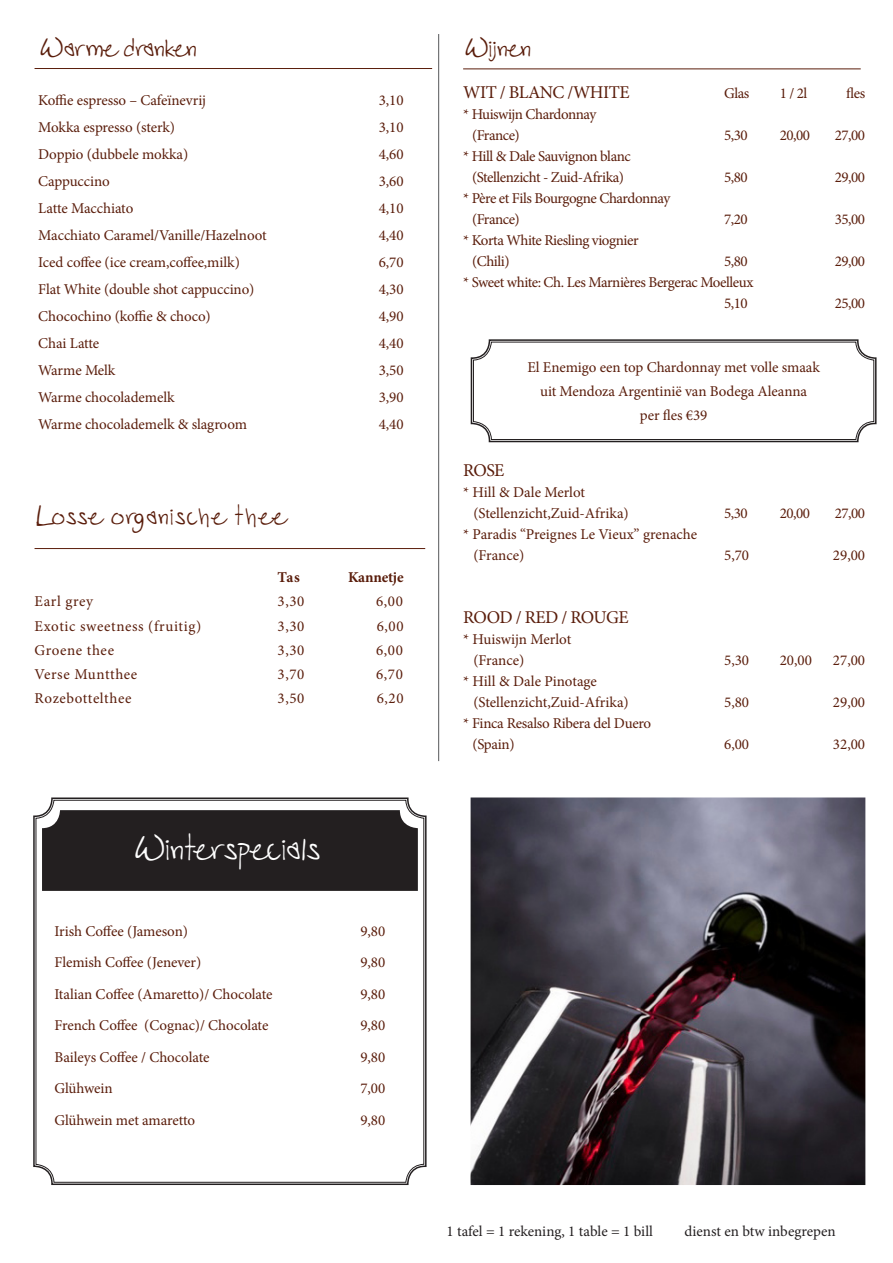
<style>
.page{position:relative;width:893px;height:1263px;background:#fff}
.page>*{position:absolute;margin:0;border:0;box-sizing:border-box;transform-origin:0 0}
.t1{font:39px "Pop Star Autograph";letter-spacing:-.005em;color:#fff}
.t2{font:30px "Pop Star Autograph";letter-spacing:.04em;color:#5a1d0b}
.t3{font:30px "Pop Star Autograph";letter-spacing:-.005em;color:#5a1d0b}
.t4{font:18px "Minion Pro";letter-spacing:-.03em;color:#5a1d0b}
.t5{font:15px "Minion Pro";letter-spacing:-.01em;color:#5a1d0b}
.t6{font:15px "Minion Pro";letter-spacing:-.03em;color:#5a1d0b}
.t7{font:15px "Minion Pro";color:#231f20}
.t8{font:15px "Minion Pro";letter-spacing:-.035em;color:#5a1d0b}
.t9{font:15px "Minion Pro";letter-spacing:.04em;color:#5a1d0b}
.t10{font:15px "Minion Pro";letter-spacing:.035em;color:#5a1d0b}
.t11{font:700 15px "Minion Pro";letter-spacing:-.01em;color:#5a1d0b}
</style>
<div class="page">
<hr style="left:438px;top:34px;width:1px;height:727px;background:#57585a">
<img style="left:470px;top:797px;width:395px;height:388px">
<hr style="left:463px;top:69px;width:398px;height:1px;background:#5a1d0b">
<hr style="left:35px;top:68px;width:397px;height:1px;background:#5a1d0b">
<hr style="left:35px;top:548px;width:390px;height:1px;background:#5a1d0b">
<svg style="left:470px;top:339px;width:407px;height:104px"></svg>
<div style="left:473px;top:342px;width:401px;height:98px;border:1px solid #231f20;border-radius:18px"></div>
<svg style="left:33px;top:797px;width:394px;height:388px"></svg>
<p class="t3" style="left:38px;top:28px;width:160px">Warme dranken</p>
<p class="t5" style="left:38px;top:91px;width:169px">Koffie espresso – Cafeïnevrij</p>
<p class="t5" style="left:379px;top:91px;width:26px">3,10</p>
<p class="t5" style="left:38px;top:118px;width:138px">Mokka espresso (sterk)</p>
<p class="t5" style="left:379px;top:118px;width:26px">3,10</p>
<p class="t5" style="left:38px;top:145px;width:152px">Doppio (dubbele mokka)</p>
<p class="t5" style="left:379px;top:145px;width:26px">4,60</p>
<p class="t5" style="left:38px;top:172px;width:73px">Cappuccino</p>
<p class="t5" style="left:379px;top:172px;width:26px">3,60</p>
<p class="t5" style="left:38px;top:199px;width:97px">Latte Macchiato</p>
<p class="t5" style="left:379px;top:199px;width:26px">4,10</p>
<p class="t5" style="left:38px;top:226px;width:230px">Macchiato Caramel/Vanille/Hazelnoot</p>
<p class="t5" style="left:379px;top:226px;width:26px">4,40</p>
<p class="t5" style="left:38px;top:253px;width:203px">Iced coffee (ice cream,coffee,milk)</p>
<p class="t5" style="left:379px;top:253px;width:26px">6,70</p>
<p class="t5" style="left:38px;top:280px;width:218px">Flat White (double shot cappuccino)</p>
<p class="t5" style="left:379px;top:280px;width:26px">4,30</p>
<p class="t5" style="left:38px;top:307px;width:174px">Chocochino (koffie &amp; choco)</p>
<p class="t5" style="left:379px;top:307px;width:26px">4,90</p>
<p class="t5" style="left:38px;top:334px;width:63px">Chai Latte</p>
<p class="t5" style="left:379px;top:334px;width:26px">4,40</p>
<p class="t5" style="left:38px;top:361px;width:79px">Warme Melk</p>
<p class="t5" style="left:379px;top:361px;width:26px">3,50</p>
<p class="t5" style="left:38px;top:388px;width:138px">Warme chocolademelk</p>
<p class="t5" style="left:379px;top:388px;width:26px">3,90</p>
<p class="t5" style="left:38px;top:415px;width:210px">Warme chocolademelk &amp; slagroom</p>
<p class="t5" style="left:379px;top:415px;width:26px">4,40</p>
<p class="t2" style="left:35px;top:496px;width:252px">Losse organische thee</p>
<p class="t11" style="left:278px;top:567px;width:24px">Tas</p>
<p class="t11" style="left:348px;top:567px;width:57px">Kannetje</p>
<p class="t9" style="left:35px;top:592px;width:60px">Earl grey</p>
<p class="t5" style="left:278px;top:592px;width:28px">3,30</p>
<p class="t5" style="left:376px;top:592px;width:28px">6,00</p>
<p class="t9" style="left:35px;top:616px;width:168px">Exotic sweetness (fruitig)</p>
<p class="t5" style="left:278px;top:616px;width:28px">3,30</p>
<p class="t5" style="left:377px;top:616px;width:28px">6,00</p>
<p class="t9" style="left:35px;top:640px;width:81px">Groene thee</p>
<p class="t5" style="left:278px;top:640px;width:28px">3,30</p>
<p class="t5" style="left:376px;top:640px;width:28px">6,00</p>
<p class="t10" style="left:35px;top:664px;width:104px">Verse Muntthee</p>
<p class="t5" style="left:278px;top:664px;width:28px">3,70</p>
<p class="t5" style="left:376px;top:664px;width:28px">6,70</p>
<p class="t10" style="left:35px;top:688px;width:98px">Rozebottelthee</p>
<p class="t5" style="left:278px;top:688px;width:28px">3,50</p>
<p class="t5" style="left:377px;top:688px;width:28px">6,20</p>
<p class="t1" style="left:132px;top:822px;width:189px">Winterspecials</p>
<p class="t5" style="left:54px;top:921px;width:135px">Irish Coffee (Jameson)</p>
<p class="t5" style="left:360px;top:921px;width:26px">9,80</p>
<p class="t5" style="left:54px;top:952px;width:148px">Flemish Coffee (Jenever)</p>
<p class="t5" style="left:360px;top:952px;width:26px">9,80</p>
<p class="t5" style="left:54px;top:984px;width:220px">Italian Coffee (Amaretto)/ Chocolate</p>
<p class="t5" style="left:360px;top:984px;width:26px">9,80</p>
<p class="t5" style="left:54px;top:1015px;width:215px">French Coffee (Cognac)/ Chocolate</p>
<p class="t5" style="left:360px;top:1015px;width:26px">9,80</p>
<p class="t5" style="left:54px;top:1047px;width:157px">Baileys Coffee / Chocolate</p>
<p class="t5" style="left:360px;top:1047px;width:26px">9,80</p>
<p class="t5" style="left:54px;top:1078px;width:60px">Glühwein</p>
<p class="t5" style="left:360px;top:1078px;width:26px">7,00</p>
<p class="t5" style="left:54px;top:1110px;width:142px">Glühwein met amaretto</p>
<p class="t5" style="left:360px;top:1110px;width:26px">9,80</p>
<p class="t3" style="left:463px;top:28px;width:69px">Wijnen</p>
<p class="t4" style="left:463px;top:80px;width:168px">WIT / BLANC /WHITE</p>
<p class="t5" style="left:724px;top:83px;width:27px">Glas</p>
<p class="t5" style="left:780px;top:83px;width:29px">1 / 2l</p>
<p class="t5" style="left:846px;top:83px;width:20px">fles</p>
<p class="t8" style="left:463px;top:104px;width:135px">* Huiswijn Chardonnay</p>
<p class="t5" style="left:472px;top:125px;width:49px">(France)</p>
<p class="t5" style="left:724px;top:125px;width:25px">5,30</p>
<p class="t5" style="left:780px;top:125px;width:32px">20,00</p>
<p class="t5" style="left:835px;top:125px;width:32px">27,00</p>
<p class="t6" style="left:463px;top:146px;width:169px">* Hill &amp; Dale Sauvignon blanc</p>
<p class="t6" style="left:472px;top:167px;width:154px">(Stellenzicht - Zuid-Afrika)</p>
<p class="t5" style="left:724px;top:167px;width:25px">5,80</p>
<p class="t5" style="left:835px;top:167px;width:32px">29,00</p>
<p class="t8" style="left:463px;top:188px;width:209px">* Père et Fils Bourgogne Chardonnay</p>
<p class="t5" style="left:472px;top:209px;width:49px">(France)</p>
<p class="t5" style="left:724px;top:209px;width:25px">7,20</p>
<p class="t5" style="left:835px;top:209px;width:32px">35,00</p>
<p class="t6" style="left:463px;top:230px;width:177px">* Korta White Riesling viognier</p>
<p class="t5" style="left:472px;top:251px;width:39px">(Chili)</p>
<p class="t5" style="left:724px;top:251px;width:25px">5,80</p>
<p class="t5" style="left:835px;top:251px;width:32px">29,00</p>
<p class="t6" style="left:463px;top:272px;width:292px">* Sweet white: Ch. Les Marnières Bergerac Moelleux</p>
<p class="t5" style="left:724px;top:293px;width:25px">5,10</p>
<p class="t5" style="left:835px;top:293px;width:32px">25,00</p>
<p class="t5" style="left:527px;top:357px;width:294px">El Enemigo een top Chardonnay met volle smaak</p>
<p class="t5" style="left:540px;top:381px;width:268px">uit Mendoza Argentinië van Bodega Aleanna</p>
<p class="t5" style="left:640px;top:405px;width:69px">per fles €39</p>
<p class="t4" style="left:463px;top:458px;width:43px">ROSE</p>
<p class="t5" style="left:463px;top:482px;width:124px">* Hill &amp; Dale Merlot</p>
<p class="t5" style="left:473px;top:503px;width:157px">(Stellenzicht,Zuid-Afrika)</p>
<p class="t5" style="left:724px;top:503px;width:25px">5,30</p>
<p class="t5" style="left:780px;top:503px;width:32px">20,00</p>
<p class="t5" style="left:835px;top:503px;width:32px">27,00</p>
<p class="t5" style="left:463px;top:524px;width:236px">* Paradis “Preignes Le Vieux” grenache</p>
<p class="t5" style="left:473px;top:545px;width:52px">(France)</p>
<p class="t5" style="left:724px;top:545px;width:27px">5,70</p>
<p class="t5" style="left:833px;top:545px;width:34px">29,00</p>
<p class="t4" style="left:463px;top:605px;width:167px">ROOD / RED / ROUGE</p>
<p class="t5" style="left:463px;top:629px;width:110px">* Huiswijn Merlot</p>
<p class="t5" style="left:473px;top:650px;width:52px">(France)</p>
<p class="t5" style="left:724px;top:650px;width:27px">5,30</p>
<p class="t5" style="left:780px;top:650px;width:34px">20,00</p>
<p class="t5" style="left:833px;top:650px;width:34px">27,00</p>
<p class="t5" style="left:463px;top:671px;width:135px">* Hill &amp; Dale Pinotage</p>
<p class="t5" style="left:473px;top:692px;width:157px">(Stellenzicht,Zuid-Afrika)</p>
<p class="t5" style="left:724px;top:692px;width:27px">5,80</p>
<p class="t5" style="left:833px;top:692px;width:34px">29,00</p>
<p class="t5" style="left:463px;top:713px;width:189px">* Finca Resalso Ribera del Duero</p>
<p class="t5" style="left:472px;top:734px;width:44px">(Spain)</p>
<p class="t5" style="left:724px;top:734px;width:27px">6,00</p>
<p class="t5" style="left:833px;top:734px;width:34px">32,00</p>
<p class="t7" style="left:446px;top:1221px;width:208px">1 tafel = 1 rekening, 1 table = 1 bill</p>
<p class="t7" style="left:685px;top:1221px;width:153px">dienst en btw inbegrepen</p>
</div>
